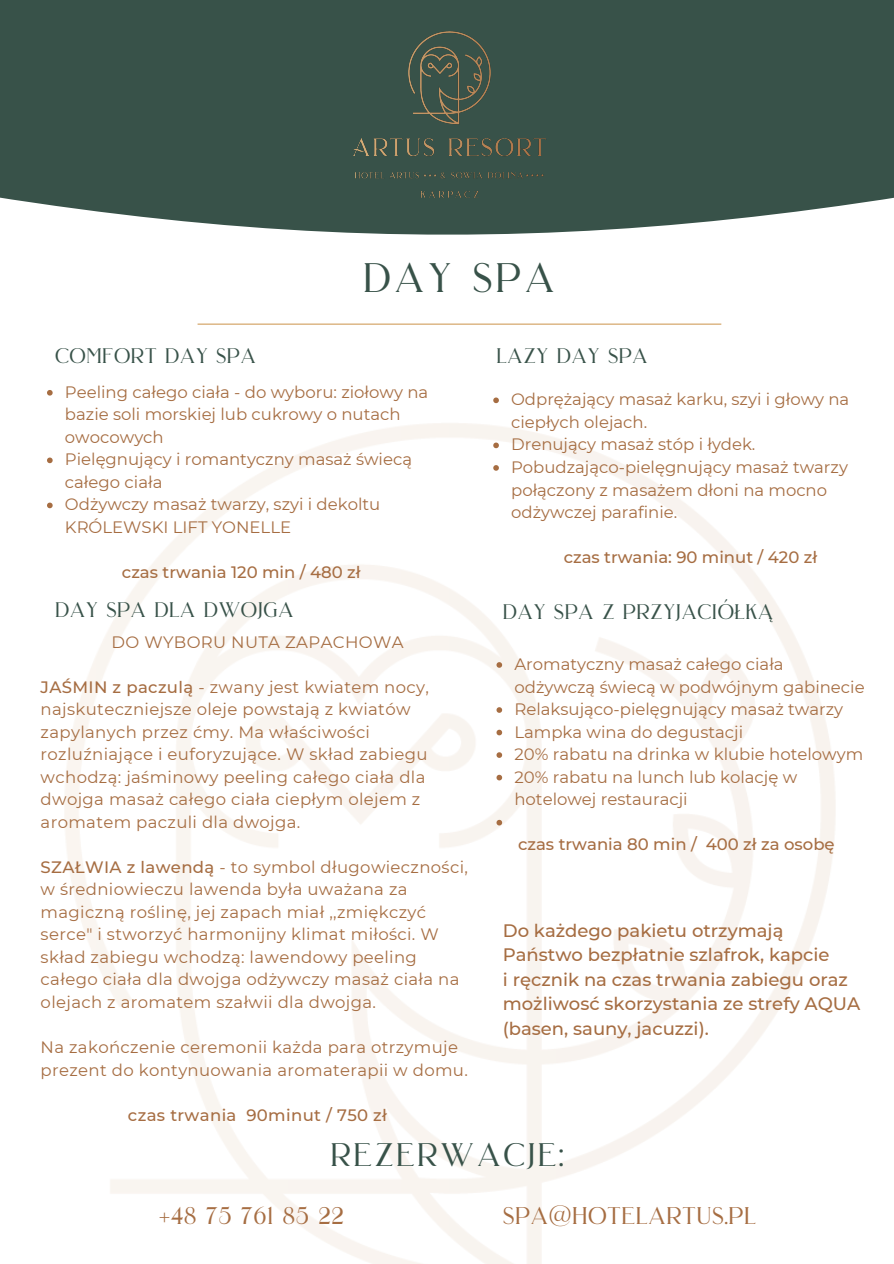
<style>
.page{position:relative;width:894px;height:1264px;background:#fff}
.page>*{position:absolute;margin:0;border:0;box-sizing:border-box;transform-origin:0 0}
.t1{font:41.1px "Brilon";letter-spacing:.075em;color:#385249}
.t2{font:32.55px "Brilon";letter-spacing:.075em;color:#385249}
.t3{font:24px "Brilon";letter-spacing:.02em;color:#a66d42}
.t4{font:21px "Brilon";letter-spacing:.02em;color:#385249}
.t5{font:500 18px/24.5px "Montserrat";color:#a66d42}
.t6{font:16.5px/22.5px "Montserrat";letter-spacing:.02em;color:#a66d42}
.t7{font:16.5px/22.5px "Montserrat";color:#a66d42}
.t8{font:500 16.5px "Montserrat";color:#a66d42}
.t9{font:500 16.5px "Montserrat";letter-spacing:.02em;color:#a66d42}
.s1{font-weight:500}
</style>
<div class="page">
<div style="left:0;top:0;width:893px;height:227px;background:#385249"></div>
<div style="left:241px;top:0;width:416px;height:235px;background:#385249"></div>
<img style="left:48px;top:323px;width:788px;height:940px">
<svg style="left:197px;top:323px;width:524px;height:2px"></svg>
<svg style="left:47px;top:390px;width:6px;height:5px"></svg>
<svg style="left:47px;top:457px;width:6px;height:6px"></svg>
<svg style="left:47px;top:502px;width:6px;height:6px"></svg>
<svg style="left:493px;top:397px;width:5px;height:6px"></svg>
<svg style="left:493px;top:442px;width:5px;height:6px"></svg>
<svg style="left:493px;top:465px;width:5px;height:6px"></svg>
<svg style="left:496px;top:662px;width:6px;height:5px"></svg>
<svg style="left:496px;top:707px;width:6px;height:5px"></svg>
<svg style="left:496px;top:729px;width:6px;height:6px"></svg>
<svg style="left:496px;top:752px;width:6px;height:6px"></svg>
<svg style="left:496px;top:774px;width:6px;height:6px"></svg>
<svg style="left:496px;top:819px;width:6px;height:6px"></svg>
<p class="t1" style="left:363px;top:245px;width:193px">DAY SPA</p>
<p class="t4" style="left:55px;top:339px;width:202px">COMFORT DAY SPA</p>
<p class="t4" style="left:496px;top:339px;width:153px">LAZY DAY SPA</p>
<p class="t7" style="left:65px;top:380px;width:365px">Peeling całego ciała - do wyboru: ziołowy na bazie soli morskiej lub cukrowy o nutach owocowych</p>
<p class="t7" style="left:65px;top:448px;width:348px">Pielęgnujący i romantyczny masaż świecą całego ciała</p>
<p class="t7" style="left:65px;top:493px;width:317px">Odżywczy masaż twarzy, szyi i dekoltu<br>KRÓLEWSKI LIFT YONELLE</p>
<p class="t8" style="left:122px;top:562px;width:240px">czas trwania 120 min / 480 zł</p>
<p class="t7" style="left:511px;top:388px;width:339px">Odprężający masaż karku, szyi i głowy na ciepłych olejach.</p>
<p class="t7" style="left:511px;top:433px;width:246px">Drenujący masaż stóp i łydek.</p>
<p class="t7" style="left:511px;top:456px;width:338px">Pobudzająco-pielęgnujący masaż twarzy połączony z masażem dłoni na mocno odżywczej parafinie.</p>
<p class="t8" style="left:563px;top:547px;width:255px">czas trwania: 90 minut / 420 zł</p>
<p class="t4" style="left:55px;top:593px;width:240px">DAY SPA DLA DWOJGA</p>
<p class="t4" style="left:502px;top:594px;width:272px">DAY SPA Z PRZYJACIÓŁKĄ</p>
<p class="t6" style="left:111px;top:630px;width:293px">DO WYBORU NUTA ZAPACHOWA</p>
<p class="t6" style="left:41px;top:675px;width:389px"><span class="s1">JAŚMIN z paczulą</span> - zwany jest kwiatem nocy, najskuteczniejsze oleje powstają z kwiatów zapylanych przez ćmy. Ma właściwości rozluźniające i euforyzujące. W skład zabiegu wchodzą: jaśminowy peeling całego ciała dla dwojga masaż całego ciała ciepłym olejem z aromatem paczuli dla dwojga.</p>
<p class="t6" style="left:41px;top:855px;width:428px"><span class="s1">SZAŁWIA z lawendą</span> - to symbol długowieczności, w średniowieczu lawenda była uważana za magiczną roślinę, jej zapach miał ,,zmiękczyć serce" i stworzyć harmonijny klimat miłości. W skład zabiegu wchodzą: lawendowy peeling całego ciała dla dwojga odżywczy masaż ciała na olejach z aromatem szałwii dla dwojga.</p>
<p class="t6" style="left:41px;top:1035px;width:428px">Na zakończenie ceremonii każda para otrzymuje prezent do kontynuowania aromaterapii w domu.</p>
<p class="t9" style="left:128px;top:1104px;width:260px">czas trwania 90minut / 750 zł</p>
<p class="t7" style="left:514px;top:653px;width:351px">Aromatyczny masaż całego ciała odżywczą świecą w podwójnym gabinecie</p>
<p class="t7" style="left:514px;top:698px;width:330px">Relaksująco-pielęgnujący masaż twarzy</p>
<p class="t7" style="left:514px;top:720px;width:230px">Lampka wina do degustacji</p>
<p class="t7" style="left:514px;top:743px;width:350px">20% rabatu na drinka w klubie hotelowym</p>
<p class="t7" style="left:514px;top:765px;width:284px">20% rabatu na lunch lub kolację w hotelowej restauracji</p>
<p class="t8" style="left:518px;top:834px;width:318px">czas trwania 80 min / 400 zł za osobę</p>
<p class="t5" style="left:502px;top:918px;width:328px">Do każdego pakietu otrzymają<br>Państwo bezpłatnie szlafrok, kapcie</p>
<p class="t5" style="left:502px;top:967px;width:359px">i ręcznik na czas trwania zabiegu oraz możliwosć skorzystania ze strefy AQUA (basen, sauny, jacuzzi).</p>
<p class="t2" style="left:330px;top:1128px;width:234px">REZERWACJE:</p>
<p class="t3" style="left:159px;top:1196px;width:187px">+48 75 761 85 22</p>
<p class="t3" style="left:502px;top:1196px;width:254px">SPA@HOTELARTUS.PL</p>
</div>
